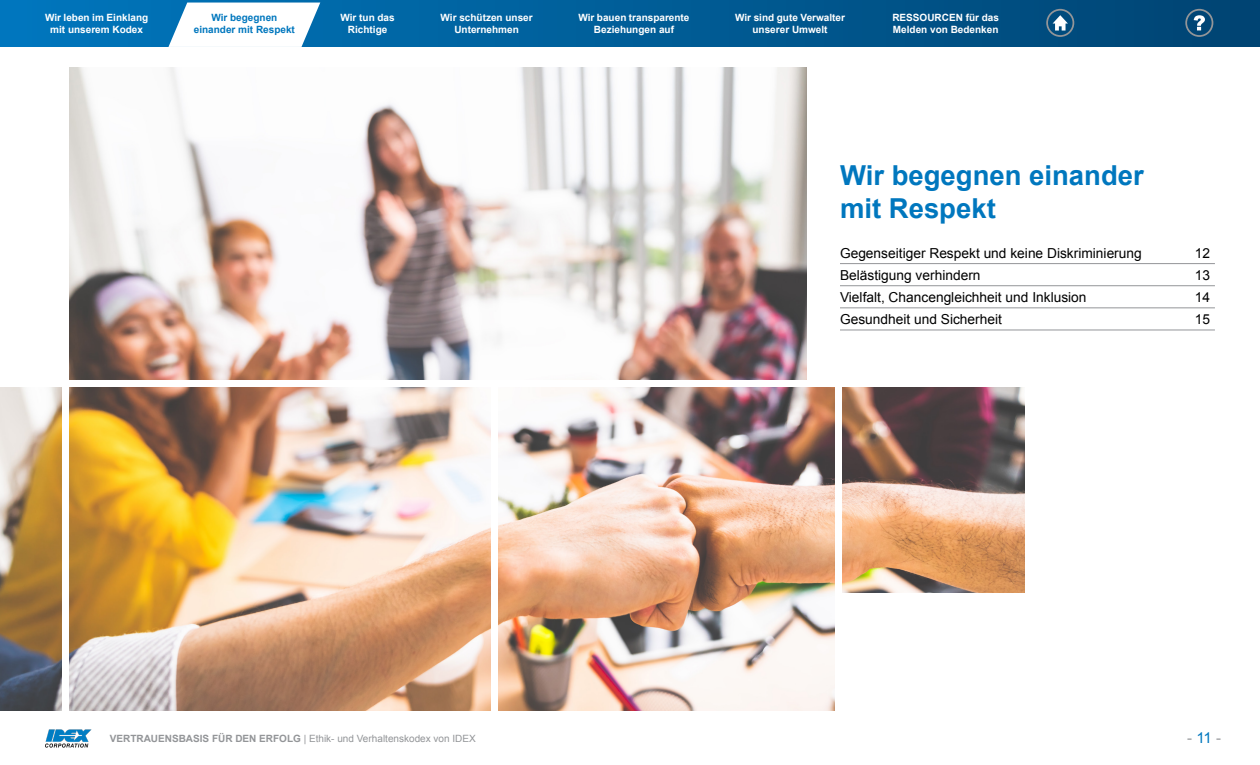
<style>
.page{position:relative;width:1260px;height:765px;background:#fff}
.page>*{position:absolute;margin:0;border:0;box-sizing:border-box;transform-origin:0 0}
.t1{font:700 27.5px/33px "Arial";color:#0077be}
.t2{font:15px "Arial";color:#939598}
.t3{font:13.75px "Arial";color:#000}
.t4{font:700 10px/12px "Arial";color:#fff;text-align:center}
.t5{font:10px "Arial";color:#939598}
.t6{font:700 10px/12px "Arial";color:#0077be;text-align:center}
.s1{font-weight:700}
.s2{color:#0077be}
</style>
<div class="page">
<svg style="left:0;top:0;width:1260px;height:46px;background:#005c96"></svg>
<img style="left:45px;top:729px;width:47px;height:19px">
<svg style="left:168px;top:3px;width:152px;height:44px"></svg>
<svg style="left:1046px;top:9px;width:28px;height:28px"></svg>
<svg style="left:1185px;top:9px;width:28px;height:28px"></svg>
<img style="left:0;top:68px;width:1025px;height:642px">
<div style="left:807px;top:57px;width:226px;height:326px;background:#fff"></div>
<div style="left:62px;top:52px;width:7px;height:663px;background:#fff"></div>
<div style="left:491px;top:384px;width:7px;height:331px;background:#fff"></div>
<div style="left:835px;top:384px;width:6px;height:331px;background:#fff"></div>
<div style="left:0;top:380px;width:1246px;height:6px;background:#fff"></div>
<div style="left:0;top:57px;width:66px;height:326px;background:#fff"></div>
<div style="left:835px;top:593px;width:226px;height:137px;background:#fff"></div>
<hr style="left:840px;top:263px;width:375px;height:1px;background:#939598">
<hr style="left:840px;top:286px;width:375px;height:1px;background:#939598">
<hr style="left:840px;top:308px;width:375px;height:1px;background:#939598">
<hr style="left:840px;top:330px;width:375px;height:1px;background:#939598">
<p class="t4" style="left:45px;top:12px;width:105px">Wir leben im Einklang mit unserem Kodex</p>
<p class="t6" style="left:194px;top:12px;width:103px">Wir begegnen einander mit Respekt</p>
<p class="t4" style="left:441px;top:12px;width:94px">Wir schützen unser<br>Unternehmen</p>
<p class="t4" style="left:578px;top:12px;width:112px">Wir bauen transparente<br>Beziehungen auf</p>
<p class="t4" style="left:341px;top:12px;width:56px">Wir tun das<br>Richtige</p>
<p class="t4" style="left:892px;top:12px;width:108px;text-align:left">RESSOURCEN für das<br>Melden von Bedenken</p>
<p class="t4" style="left:735px;top:12px;width:112px">Wir sind gute Verwalter unserer Umwelt</p>
<p class="t5" style="left:110px;top:732px;width:368px"><span class="s1">VERTRAUENSBASIS FÜR DEN ERFOLG</span> | Ethik- und Verhaltenskodex von IDEX</p>
<h1 class="t1" style="left:840px;top:160px;width:305px">Wir begegnen einander mit Respekt</h1>
<h3 class="t3" style="left:840px;top:244px;width:303px">Gegenseitiger Respekt und keine Diskriminierung</h3>
<h3 class="t3" style="left:1195px;top:244px;width:17px">12</h3>
<h3 class="t3" style="left:840px;top:266px;width:142px">Belästigung verhindern</h3>
<h3 class="t3" style="left:1195px;top:266px;width:17px">13</h3>
<h3 class="t3" style="left:840px;top:288px;width:248px">Vielfalt, Chancengleichheit und Inklusion</h3>
<h3 class="t3" style="left:1195px;top:288px;width:17px">14</h3>
<h3 class="t3" style="left:840px;top:310px;width:164px">Gesundheit und Sicherheit</h3>
<h3 class="t3" style="left:1195px;top:310px;width:17px">15</h3>
<h2 class="t2" style="left:1187px;top:728px;width:35px">- <span class="s2">11</span> -</h2>
</div>
